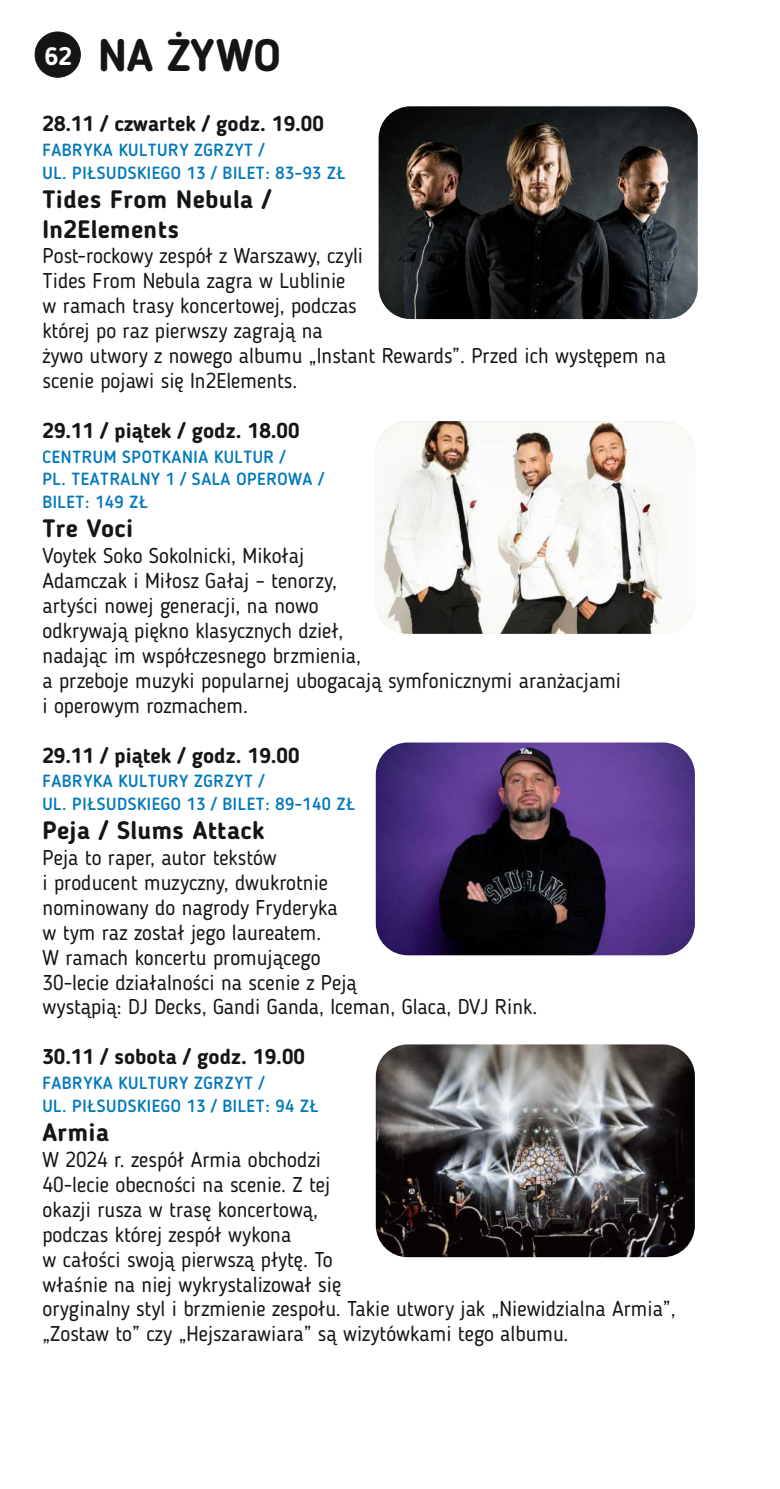
<style>
.page{position:relative;width:780px;height:1489px;background:#fff}
.page>*{position:absolute;margin:0;border:0;box-sizing:border-box;transform-origin:0 0}
.t1{font:700 45px "Blogger Sans";color:#171414}
.t2{font:700 25px/29.5px "Blogger Sans";letter-spacing:.015em;color:#171414}
.t3{font:21.25px/25px "Blogger Sans";color:#171414}
.t4{font:700 21.25px "Blogger Sans";color:#171414}
.t5{font:500 17.5px/22.5px "Blogger Sans";letter-spacing:.03em;color:#0078ba}
.s1{font-size:25px;color:#fff}
</style>
<div class="page">
<div style="left:35px;top:32px;width:46px;height:45px;background:#171414;border:1px solid #171414;border-radius:50%"></div>
<img style="left:378px;top:106px;width:319px;height:213px;border-radius:32px">
<img style="left:376px;top:421px;width:318px;height:212px;border-radius:32px">
<img style="left:376px;top:742px;width:318px;height:213px;border-radius:32px">
<img style="left:376px;top:1044px;width:318px;height:213px;border-radius:32px">
<h1 class="t1" style="left:45px;top:37px;width:238px"><span class="s1">62</span> NA ŻYWO</h1>
<p class="t4" style="left:43px;top:115px;width:283px">28.11 / czwartek / godz. 19.00</p>
<p class="t5" style="left:42px;top:140px;width:304px">FABRYKA KULTURY ZGRZYT /<br>UL. PIŁSUDSKIEGO 13 / BILET: 83-93 ZŁ</p>
<p class="t2" style="left:42px;top:187px;width:230px">Tides From Nebula /<br>In2Elements</p>
<p class="t3" style="left:43px;top:245px;width:625px">Post-rockowy zespół z Warszawy, czyli<br>Tides From Nebula zagra w Lublinie<br>w ramach trasy koncertowej, podczas<br>której po raz pierwszy zagrają na<br>żywo utwory z nowego albumu „Instant Rewards”. Przed ich występem na scenie pojawi się In2Elements.</p>
<p class="t4" style="left:43px;top:422px;width:258px">29.11 / piątek / godz. 18.00</p>
<p class="t5" style="left:42px;top:447px;width:283px">CENTRUM SPOTKANIA KULTUR /<br>PL. TEATRALNY 1 / SALA OPEROWA /<br>BILET: 149 ZŁ</p>
<p class="t2" style="left:42px;top:516px;width:92px">Tre Voci</p>
<p class="t3" style="left:42px;top:545px;width:580px">Voytek Soko Sokolnicki, Mikołaj<br>Adamczak i Miłosz Gałaj – tenorzy,<br>artyści nowej generacji, na nowo<br>odkrywają piękno klasycznych dzieł,<br>nadając im współczesnego brzmienia,<br>a przeboje muzyki popularnej ubogacają symfonicznymi aranżacjami i operowym rozmachem.</p>
<p class="t4" style="left:42px;top:746px;width:258px">29.11 / piątek / godz. 19.00</p>
<p class="t5" style="left:42px;top:771px;width:314px">FABRYKA KULTURY ZGRZYT /<br>UL. PIŁSUDSKIEGO 13 / BILET: 89-140 ZŁ</p>
<p class="t2" style="left:42px;top:818px;width:223px">Peja / Slums Attack</p>
<p class="t3" style="left:42px;top:847px;width:496px">Peja to raper, autor tekstów<br>i producent muzyczny, dwukrotnie<br>nominowany do nagrody Fryderyka<br>w tym raz został jego laureatem.<br>W ramach koncertu promującego<br>30-lecie działalności na scenie z Peją<br>wystąpią: DJ Decks, Gandi Ganda, Iceman, Glaca, DVJ Rink.</p>
<p class="t4" style="left:42px;top:1048px;width:264px">30.11 / sobota / godz. 19.00</p>
<p class="t5" style="left:42px;top:1073px;width:277px">FABRYKA KULTURY ZGRZYT /<br>UL. PIŁSUDSKIEGO 13 / BILET: 94 ZŁ</p>
<p class="t2" style="left:42px;top:1119px;width:68px">Armia</p>
<p class="t3" style="left:42px;top:1148px;width:634px">W 2024 r. zespół Armia obchodzi<br>40-lecie obecności na scenie. Z tej<br>okazji rusza w trasę koncertową,<br>podczas której zespół wykona<br>w całości swoją pierwszą płytę. To<br>właśnie na niej wykrystalizował się<br>oryginalny styl i brzmienie zespołu. Takie utwory jak „Niewidzialna Armia”, „Zostaw to” czy „Hejszarawiara” są wizytówkami tego albumu.</p>
</div>
